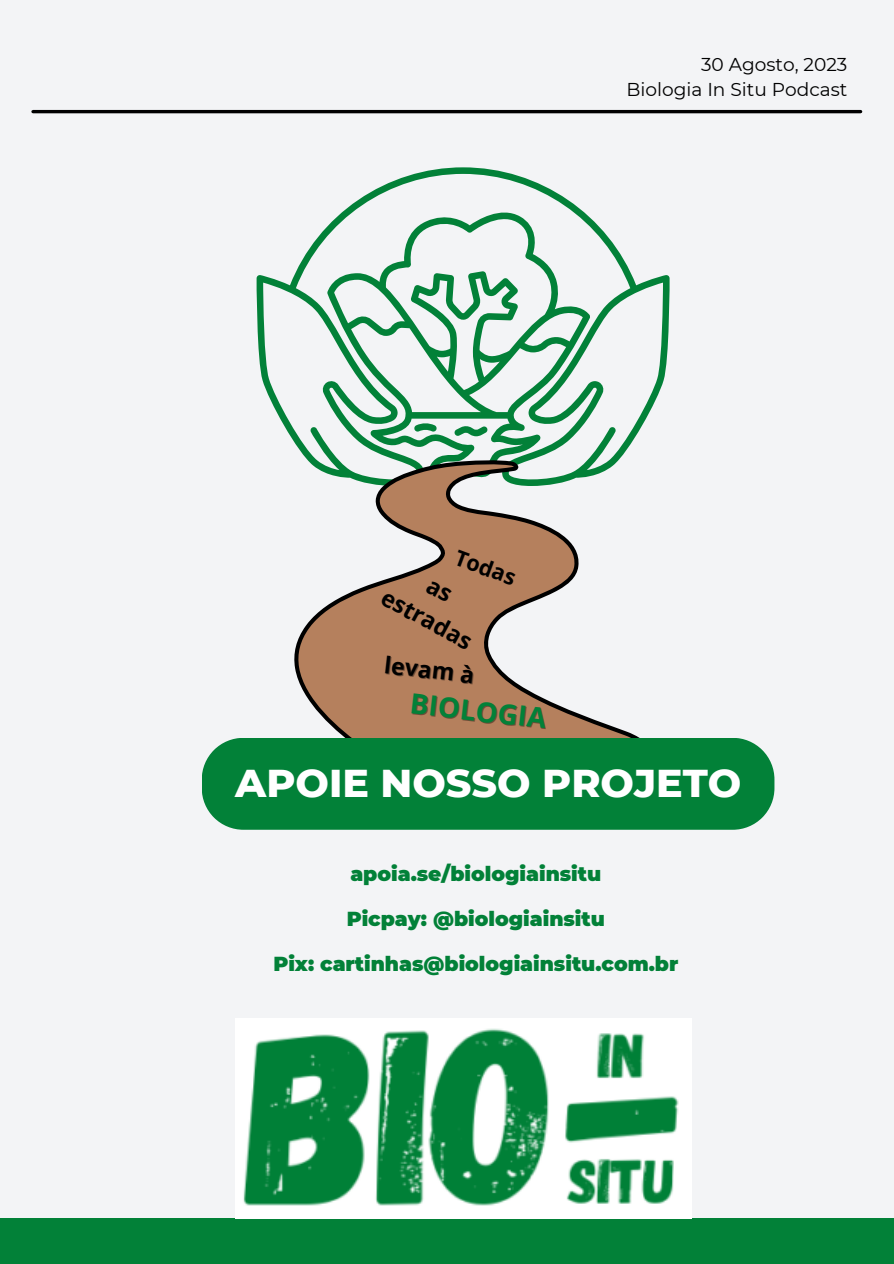
<style>
.page{position:relative;width:894px;height:1264px;background:#fff}
.page>*{position:absolute;margin:0;border:0;box-sizing:border-box;transform-origin:0 0}
.t1{font:800 39.6px "Montserrat";color:#fff}
.t2{font:700 27.9px "Open Sans";color:#028138}
.t3{font:700 23.1px "Open Sans";color:#000}
.t4{font:700 21.6px "Open Sans";color:#000}
.t5{font:900 20.25px "Montserrat";color:#028138}
.t6{font:18.6px/25.2px "Montserrat";color:#000;text-align:right}
</style>
<div class="page">
<div style="left:0;top:0;width:893px;height:1263px;background:#f3f4f6"></div>
<hr style="left:33px;top:110px;width:827px;height:3px;background:#000">
<div style="left:0;top:1217px;width:893px;height:46px;background:#028138"></div>
<svg style="left:256px;top:167px;width:413px;height:292px"></svg>
<svg style="left:327px;top:205px;width:263px;height:254px"></svg>
<svg style="left:414px;top:422px;width:23px;height:10px"></svg>
<svg style="left:454px;top:425px;width:33px;height:11px"></svg>
<svg style="left:294px;top:459px;width:344px;height:278px"></svg>
<img style="left:235px;top:1018px;width:456px;height:200px">
<div style="left:202px;top:737px;width:572px;height:92px;background:#028138"></div>
<svg style="left:425px;top:579px;width:27px;height:23px"></svg>
<p class="t6" style="left:626px;top:52px;width:222px">30 Agosto, 2023<br>Biologia In Situ Podcast</p>
<p class="t4" style="left:460px;top:542px;width:65px;rotate:20deg">Todas</p>
<p class="t3" style="left:391px;top:580px;width:101px;rotate:29deg">estradas</p>
<p class="t3" style="left:386px;top:648px;width:92px;rotate:6deg">levam à</p>
<h2 class="t2" style="left:412px;top:684px;width:138px;rotate:6deg">BIOLOGIA</h2>
<h1 class="t1" style="left:235px;top:758px;width:507px">APOIE NOSSO PROJETO</h1>
<p class="t5" style="left:350px;top:861px;width:252px">apoia.se/biologiainsitu</p>
<p class="t5" style="left:346px;top:906px;width:260px">Picpay: @biologiainsitu</p>
<p class="t5" style="left:273px;top:951px;width:406px">Pix: cartinhas@biologiainsitu.com.br</p>
</div>
